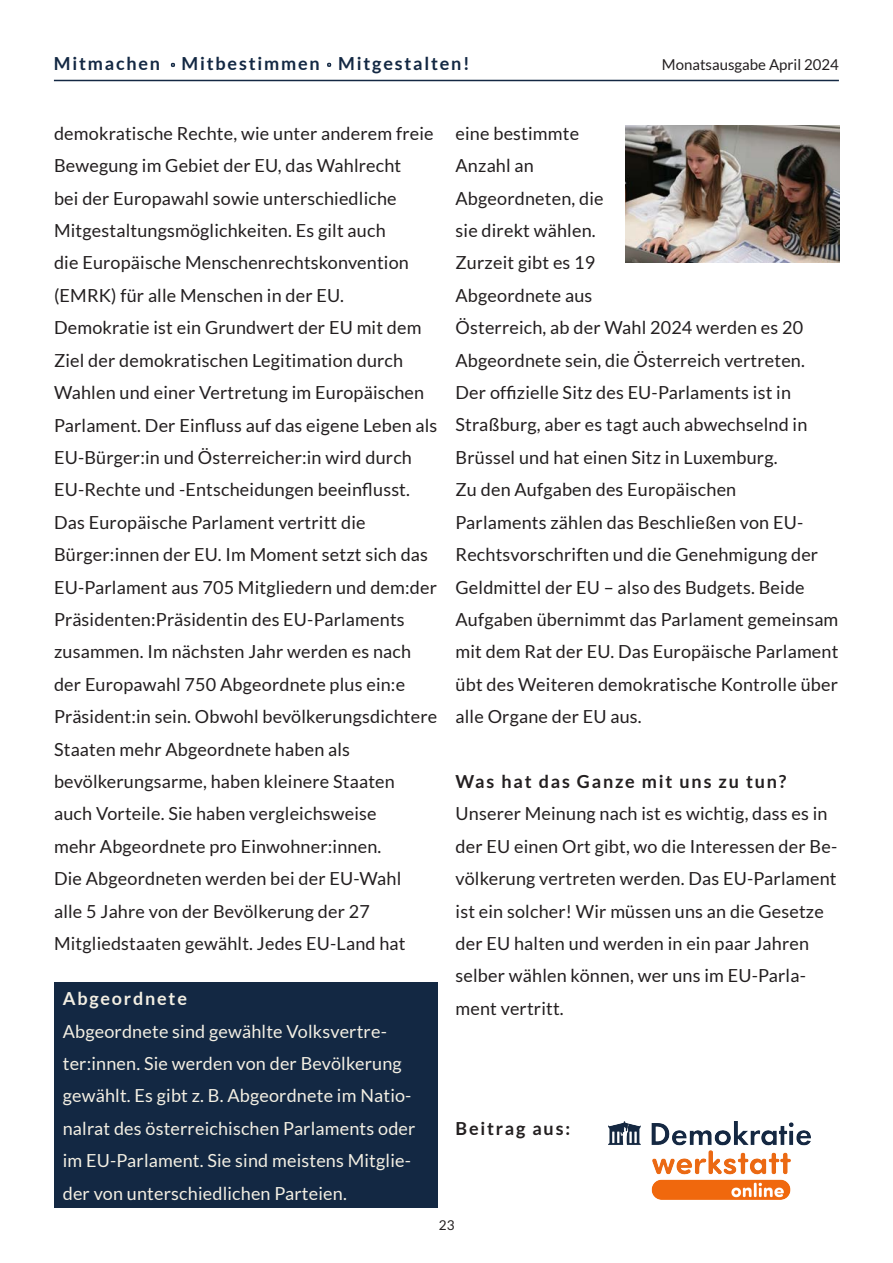
<style>
.page{position:relative;width:893px;height:1263px;background:#fff}
.page>*{position:absolute;margin:0;border:0;box-sizing:border-box;transform-origin:0 0}
.t1{font:18px/32.4px "Lato";letter-spacing:.01em;color:#231f20}
.t2{font:18px/32.4px "Lato";letter-spacing:.01em;color:#f3efe3}
.t3{font:700 18px "Lato";letter-spacing:.1em;color:#231f20}
.t4{font:700 18px "Lato";letter-spacing:.1em;color:#132843}
.t5{font:700 18px "Lato";letter-spacing:.1em;color:#f3efe3}
.t6{font:15px "Lato";color:#231f20}
.t7{font:13.5px "Lato";color:#231f20}
</style>
<div class="page">
<svg style="left:171px;top:63px;width:4px;height:4px"></svg>
<hr style="left:54px;top:80px;width:785px;height:1px;background:#132843">
<svg style="left:327px;top:63px;width:4px;height:4px"></svg>
<div style="left:54px;top:982px;width:384px;height:226px;background:#132843"></div>
<img style="left:626px;top:125px;width:213px;height:137px">
<img style="left:608px;top:1122px;width:202px;height:77px">
<p class="t4" style="left:54px;top:53px;width:417px">Mitmachen Mitbestimmen Mitgestalten!</p>
<p class="t6" style="left:662px;top:56px;width:178px">Monatsausgabe April 2024</p>
<p class="t1" style="left:54px;top:117px;width:385px">demokratische Rechte, wie unter anderem freie Bewegung im Gebiet der EU, das Wahlrecht<br>bei der Europawahl sowie unterschiedliche Mitgestaltungsmöglichkeiten. Es gilt auch<br>die Europäische Menschenrechtskonvention (EMRK) für alle Menschen in der EU.<br>Demokratie ist ein Grundwert der EU mit dem Ziel der demokratischen Legitimation durch Wahlen und einer Vertretung im Europäischen Parlament. Der Einfluss auf das eigene Leben als EU-Bürger:in und Österreicher:in wird durch EU-Rechte und -Entscheidungen beeinflusst.<br>Das Europäische Parlament vertritt die Bürger:innen der EU. Im Moment setzt sich das EU-Parlament aus 705 Mitgliedern und dem:der Präsidenten:Präsidentin des EU-Parlaments zusammen. Im nächsten Jahr werden es nach der Europawahl 750 Abgeordnete plus ein:e Präsident:in sein. Obwohl bevölkerungsdichtere Staaten mehr Abgeordnete haben als bevölkerungsarme, haben kleinere Staaten auch Vorteile. Sie haben vergleichsweise<br>mehr Abgeordnete pro Einwohner:innen.<br>Die Abgeordneten werden bei der EU-Wahl<br>alle 5 Jahre von der Bevölkerung der 27<br>Mitgliedstaaten gewählt. Jedes EU-Land hat</p>
<p class="t1" style="left:456px;top:117px;width:384px">eine bestimmte<br>Anzahl an<br>Abgeordneten, die<br>sie direkt wählen.<br>Zurzeit gibt es 19<br>Abgeordnete aus<br>Österreich, ab der Wahl 2024 werden es 20<br>Abgeordnete sein, die Österreich vertreten.<br>Der offizielle Sitz des EU-Parlaments ist in Straßburg, aber es tagt auch abwechselnd in Brüssel und hat einen Sitz in Luxemburg.<br>Zu den Aufgaben des Europäischen<br>Parlaments zählen das Beschließen von EU-Rechtsvorschriften und die Genehmigung der Geldmittel der EU – also des Budgets. Beide Aufgaben übernimmt das Parlament gemeinsam mit dem Rat der EU. Das Europäische Parlament übt des Weiteren demokratische Kontrolle über alle Organe der EU aus.</p>
<p class="t3" style="left:456px;top:771px;width:332px">Was hat das Ganze mit uns zu tun?</p>
<p class="t1" style="left:456px;top:797px;width:383px">Unserer Meinung nach ist es wichtig, dass es in der EU einen Ort gibt, wo die Interessen der Be&shy;völkerung vertreten werden. Das EU-Parlament ist ein solcher! Wir müssen uns an die Gesetze der EU halten und werden in ein paar Jahren selber wählen können, wer uns im EU-Parla&shy;ment vertritt.</p>
<p class="t5" style="left:63px;top:988px;width:126px">Abgeordnete</p>
<p class="t2" style="left:63px;top:1015px;width:354px">Abgeordnete sind gewählte Volksvertre&shy;ter:innen. Sie werden von der Bevölkerung gewählt. Es gibt z. B. Abgeordnete im Natio&shy;nalrat des österreichischen Parlaments oder im EU-Parlament. Sie sind meistens Mitglie&shy;der von unterschiedlichen Parteien.</p>
<p class="t3" style="left:456px;top:1118px;width:116px">Beitrag aus:</p>
<p class="t7" style="left:439px;top:1217px;width:17px">23</p>
</div>
